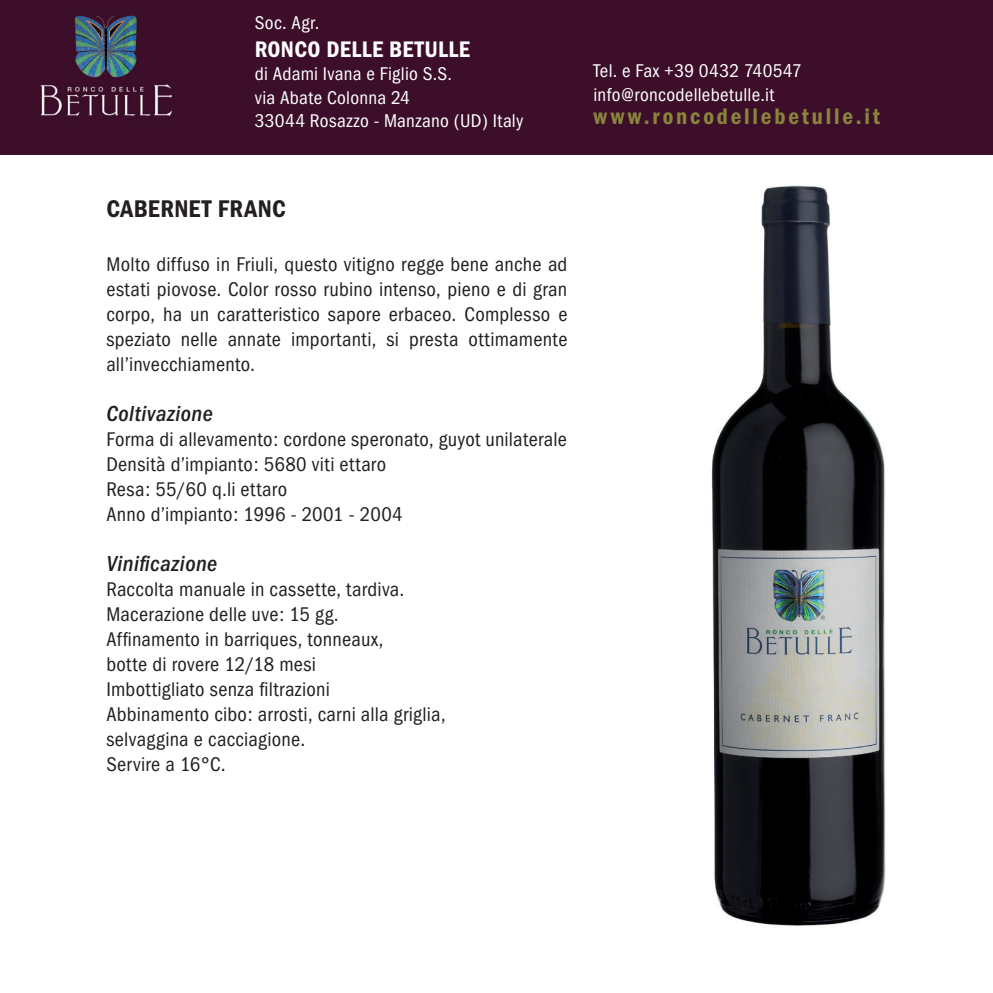
<style>
.page{position:relative;width:993px;height:993px;background:#fff}
.page>*{position:absolute;margin:0;border:0;box-sizing:border-box;transform-origin:0 0}
.t1{font:600 condensed 25px "Franklin Gothic";letter-spacing:.02em;color:#231f20}
.t2{font:600 condensed 23.25px "Franklin Gothic";letter-spacing:.12em;color:#88853b}
.t3{font:600 condensed 23.25px "Franklin Gothic";letter-spacing:.015em;color:#fff}
.t4{font:italic 500 condensed 22.5px "Franklin Gothic";letter-spacing:.015em;color:#231f20}
.t5{font:condensed 20.5px/25px "Franklin Gothic";letter-spacing:.015em;color:#231f20}
.t6{font:condensed 19px/23.2px "Franklin Gothic";letter-spacing:.015em;color:#fff}
</style>
<div class="page">
<img style="left:711px;top:185px;width:175px;height:741px">
<div style="left:0;top:0;width:992px;height:154px;background:#3c0e2a"></div>
<img style="left:40px;top:15px;width:133px;height:101px">
<p class="t6" style="left:255px;top:11px;width:66px">Soc. Agr.</p>
<p class="t3" style="left:255px;top:36px;width:216px">RONCO DELLE BETULLE</p>
<p class="t6" style="left:255px;top:63px;width:270px">di Adami Ivana e Figlio S.S.<br>via Abate Colonna 24<br>33044 Rosazzo - Manzano (UD) Italy</p>
<p class="t6" style="left:593px;top:59px;width:209px">Tel. e Fax +39 0432 740547 info@roncodellebetulle.it</p>
<p class="t2" style="left:593px;top:103px;width:288px">www.roncodellebetulle.it</p>
<p class="t1" style="left:106px;top:193px;width:181px">CABERNET FRANC</p>
<p class="t5" style="left:106px;top:250px;width:462px;text-align:justify">Molto diffuso in Friuli, questo vitigno regge bene anche ad estati piovose. Color rosso rubino intenso, pieno e di gran corpo, ha un caratteristico sapore erbaceo. Complesso e speziato nelle annate importanti, si presta ottimamente all’invecchiamento.</p>
<p class="t4" style="left:106px;top:399px;width:108px">Coltivazione</p>
<p class="t5" style="left:106px;top:425px;width:462px">Forma di allevamento: cordone speronato, guyot unilaterale Densità d’impianto: 5680 viti ettaro<br>Resa: 55/60 q.li ettaro<br>Anno d’impianto: 1996 - 2001 - 2004</p>
<p class="t4" style="left:106px;top:549px;width:112px">Vinificazione</p>
<p class="t5" style="left:106px;top:575px;width:340px">Raccolta manuale in cassette, tardiva.<br>Macerazione delle uve: 15 gg.<br>Affinamento in barriques, tonneaux,<br>botte di rovere 12/18 mesi<br>Imbottigliato senza filtrazioni<br>Abbinamento cibo: arrosti, carni alla griglia, selvaggina e cacciagione.<br>Servire a 16°C.</p>
</div>
